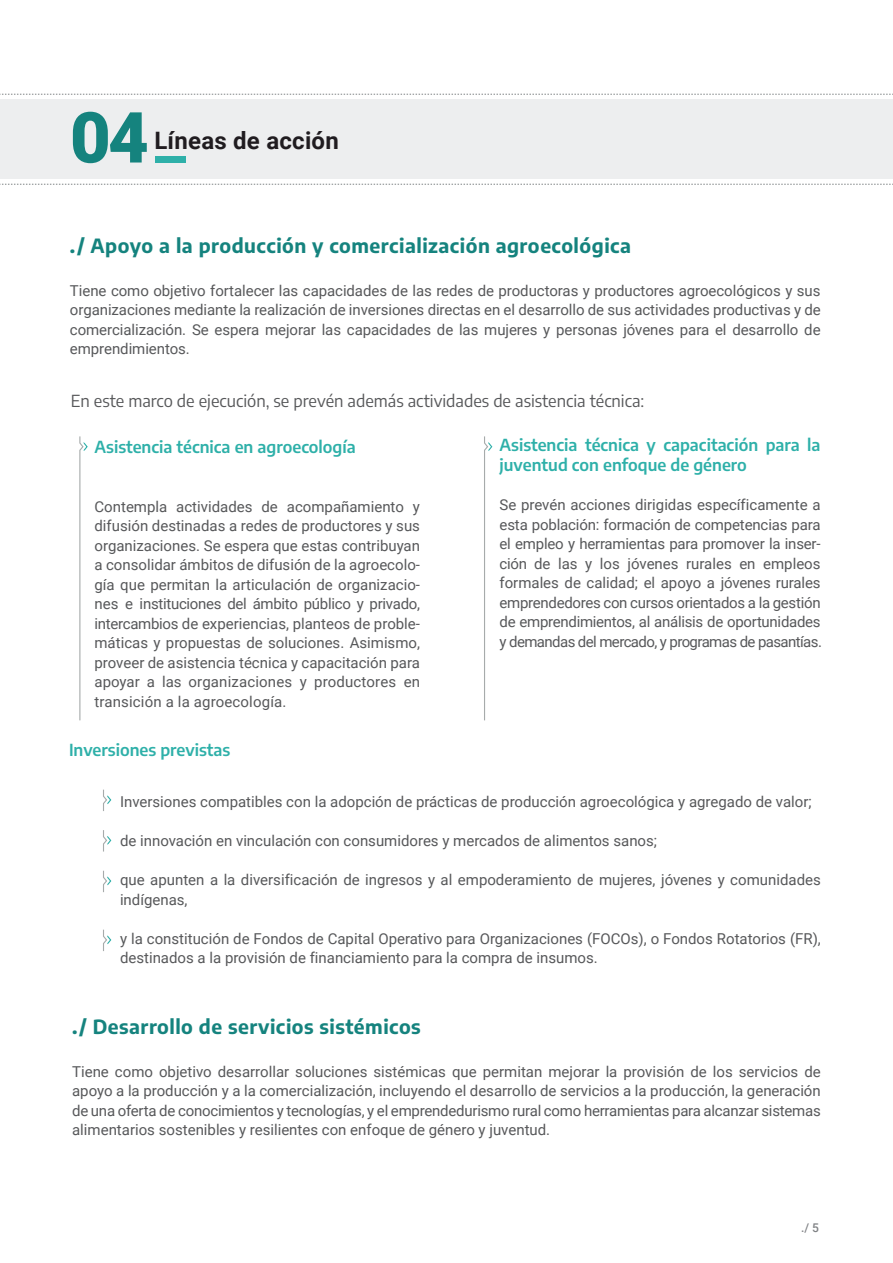
<style>
.page{position:relative;width:893px;height:1263px;background:#fff}
.page>*{position:absolute;margin:0;border:0;box-sizing:border-box;transform-origin:0 0}
.t1{font:900 70.5px "Roboto";color:#15837e}
.t2{font:700 24px "Roboto";letter-spacing:.01em;color:#201c20}
.t3{font:700 19.5px "Encode Sans";letter-spacing:.025em;color:#15837e}
.t4{font:600 16.5px/19.8px "Encode Sans";color:#2eb0a9}
.t5{font:16.5px "Encode Sans";color:#57585a}
.t6{font:15px/19.5px "Roboto";color:#57585a;text-align:justify}
.t7{font:500 12px "Roboto";color:#808285}
</style>
<div class="page">
<div style="left:0;top:100px;width:893px;height:79px;background:#edeeef"></div>
<div style="left:155px;top:156px;width:31px;height:7px;background:#2eb0a9"></div>
<svg style="left:0;top:184px;width:893px;height:1px"></svg>
<svg style="left:0;top:94px;width:893px;height:1px"></svg>
<svg style="left:103px;top:789px;width:8px;height:22px"></svg>
<svg style="left:103px;top:830px;width:8px;height:22px"></svg>
<svg style="left:103px;top:870px;width:8px;height:23px"></svg>
<svg style="left:103px;top:929px;width:8px;height:22px"></svg>
<svg style="left:79px;top:436px;width:9px;height:285px"></svg>
<svg style="left:484px;top:436px;width:8px;height:285px"></svg>
<h1 class="t1" style="left:70px;top:88px;width:80px">04</h1>
<h2 class="t2" style="left:154px;top:124px;width:186px">Líneas de acción</h2>
<h3 class="t3" style="left:70px;top:232px;width:562px">./ Apoyo a la producción y comercialización agroecológica</h3>
<p class="t6" style="left:70px;top:280px;width:752px">Tiene como objetivo fortalecer las capacidades de las redes de productoras y productores agroecológicos y sus organizaciones mediante la realización de inversiones directas en el desarrollo de sus actividades productivas y de comercialización. Se espera mejorar las capacidades de las mujeres y personas jóvenes para el desarrollo de emprendimientos.</p>
<p class="t5" style="left:71px;top:389px;width:575px">En este marco de ejecución, se prevén además actividades de asistencia técnica:</p>
<p class="t4" style="left:95px;top:436px;width:263px">Asistencia técnica en agroecología</p>
<p class="t4" style="left:500px;top:434px;width:322px">Asistencia técnica y capacitación para la juventud con enfoque de género</p>
<p class="t6" style="left:500px;top:495px;width:324px">Se prevén acciones dirigidas específicamente a esta población: formación de competencias para el empleo y herramientas para promover la inser&shy;ción de las y los jóvenes rurales en empleos formales de calidad; el apoyo a jóvenes rurales emprendedores con cursos orientados a la gestión de emprendimientos, al análisis de oportunidades y demandas del mercado, y programas de pasantías.</p>
<p class="t6" style="left:94px;top:496px;width:327px">Contempla actividades de acompañamiento y difusión destinadas a redes de productores y sus organizaciones. Se espera que estas contribuyan a consolidar ámbitos de difusión de la agroecolo&shy;gía que permitan la articulación de organizacio&shy;nes e instituciones del ámbito público y privado, intercambios de experiencias, planteos de proble&shy;máticas y propuestas de soluciones. Asimismo, proveer de asistencia técnica y capacitación para apoyar a las organizaciones y productores en transición a la agroecología.</p>
<p class="t4" style="left:69px;top:739px;width:163px">Inversiones previstas</p>
<p class="t6" style="left:120px;top:791px;width:693px">Inversiones compatibles con la adopción de prácticas de producción agroecológica y agregado de valor;</p>
<p class="t6" style="left:120px;top:830px;width:539px">de innovación en vinculación con consumidores y mercados de alimentos sanos;</p>
<p class="t6" style="left:120px;top:869px;width:702px">que apunten a la diversificación de ingresos y al empoderamiento de mujeres, jóvenes y comunidades indígenas,</p>
<p class="t6" style="left:120px;top:928px;width:702px">y la constitución de Fondos de Capital Operativo para Organizaciones (FOCOs), o Fondos Rotatorios (FR), destinados a la provisión de financiamiento para la compra de insumos.</p>
<h3 class="t3" style="left:72px;top:1013px;width:350px">./ Desarrollo de servicios sistémicos</h3>
<p class="t6" style="left:72px;top:1061px;width:750px">Tiene como objetivo desarrollar soluciones sistémicas que permitan mejorar la provisión de los servicios de apoyo a la producción y a la comercialización, incluyendo el desarrollo de servicios a la producción, la generación de una oferta de conocimientos y tecnologías, y el emprendedurismo rural como herramientas para alcanzar sistemas alimentarios sostenibles y resilientes con enfoque de género y juventud.</p>
<p class="t7" style="left:801px;top:1219px;width:19px">./ 5</p>
</div>
